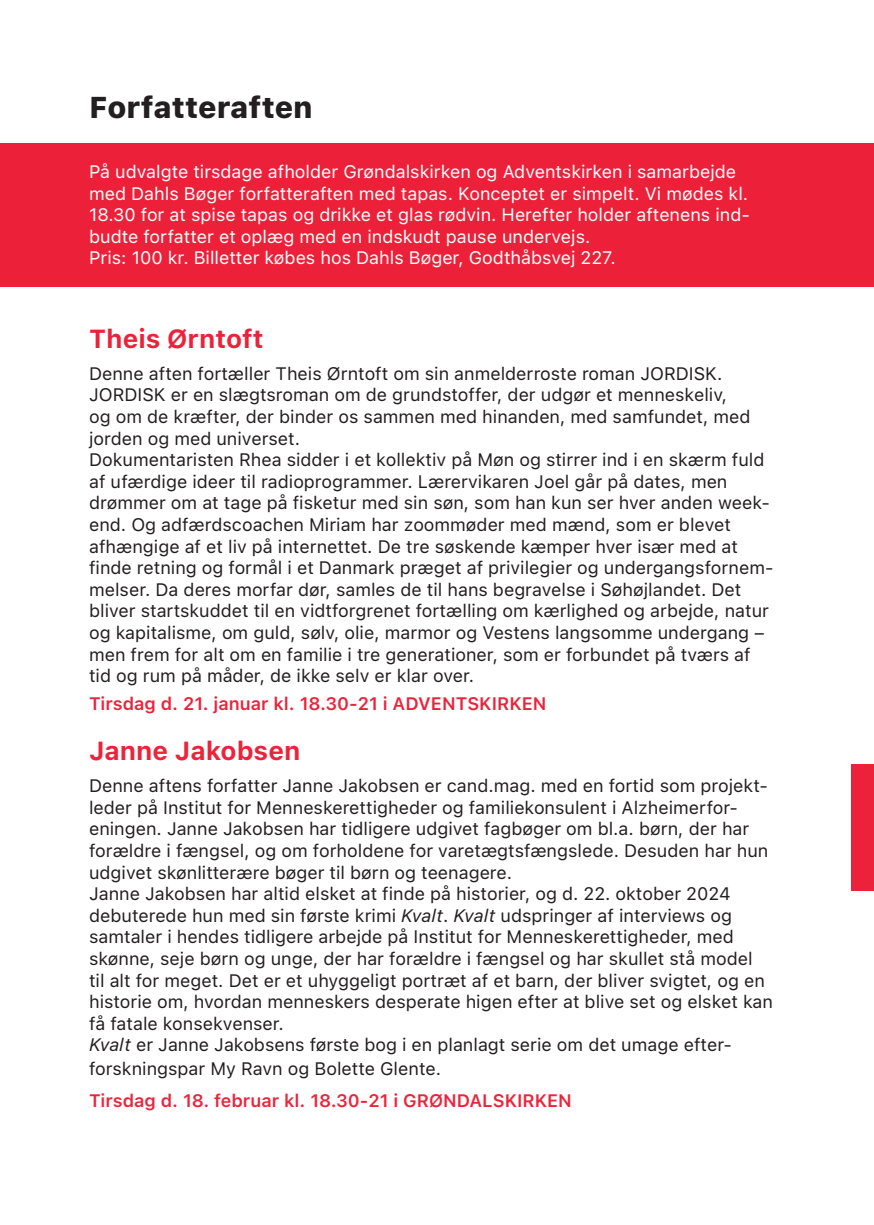
<style>
.page{position:relative;width:874px;height:1225px;background:#fff}
.page>*{position:absolute;margin:0;border:0;box-sizing:border-box;transform-origin:0 0}
.t1{font:800 30px "SF Pro Text";color:#231f20}
.t2{font:700 26px "SF Pro Text";color:#ec243b}
.t3{font:700 26px "SF Pro Text";color:#ec223a}
.t4{font:18px/21.6px "SF Pro Text";color:#231f20}
.t5{font:18px/21.6px "SF Pro Text";color:#fff}
.t6{font:600 18px "SF Pro Text";color:#ec243b}
.t7{font:600 18px "SF Pro Text";color:#ec223a}
.s1{font-style:italic}
</style>
<div class="page">
<div style="left:0;top:143px;width:873px;height:143px;background:#ec2139"></div>
<div style="left:850px;top:764px;width:23px;height:126px;background:#ec223a"></div>
<h1 class="t1" style="left:89px;top:90px;width:225px">Forfatteraften</h1>
<p class="t5" style="left:89px;top:161px;width:662px">På udvalgte tirsdage afholder Grøndalskirken og Adventskirken i samarbejde med Dahls Bøger forfatteraften med tapas. Konceptet er simpelt. Vi mødes kl.<br>18.30 for at spise tapas og drikke et glas rødvin. Herefter holder aftenens ind&shy;budte forfatter et oplæg med en indskudt pause undervejs.<br>Pris: 100 kr. Billetter købes hos Dahls Bøger, Godthåbsvej 227.</p>
<h2 class="t3" style="left:89px;top:323px;width:176px">Theis Ørntoft</h2>
<p class="t4" style="left:89px;top:363px;width:685px">Denne aften fortæller Theis Ørntoft om sin anmelderroste roman JORDISK.<br>JORDISK er en slægtsroman om de grundstoffer, der udgør et menneskeliv,<br>og om de kræfter, der binder os sammen med hinanden, med samfundet, med jorden og med universet.<br>Dokumentaristen Rhea sidder i et kollektiv på Møn og stirrer ind i en skærm fuld af ufærdige ideer til radioprogrammer. Lærervikaren Joel går på dates, men drømmer om at tage på fisketur med sin søn, som han kun ser hver anden week&shy;end. Og adfærdscoachen Miriam har zoommøder med mænd, som er blevet afhængige af et liv på internettet. De tre søskende kæmper hver især med at finde retning og formål i et Danmark præget af privilegier og undergangsfornem&shy;melser. Da deres morfar dør, samles de til hans begravelse i Søhøjlandet. Det bliver startskuddet til en vidtforgrenet fortælling om kærlighed og arbejde, natur og kapitalisme, om guld, sølv, olie, marmor og Vestens langsomme undergang – men frem for alt om en familie i tre generationer, som er forbundet på tværs af tid og rum på måder, de ikke selv er klar over.</p>
<p class="t7" style="left:89px;top:693px;width:458px">Tirsdag d. 21. januar kl. 18.30-21 i ADVENTSKIRKEN</p>
<h2 class="t2" style="left:89px;top:736px;width:213px">Janne Jakobsen</h2>
<p class="t4" style="left:89px;top:775px;width:685px">Denne aftens forfatter Janne Jakobsen er cand.mag. med en fortid som projekt&shy;leder på Institut for Menneskerettigheder og familiekonsulent i Alzheimerfor&shy;eningen. Janne Jakobsen har tidligere udgivet fagbøger om bl.a. børn, der har forældre i fængsel, og om forholdene for varetægtsfængslede. Desuden har hun udgivet skønlitterære bøger til børn og teenagere.<br>Janne Jakobsen har altid elsket at finde på historier, og d. 22. oktober 2024 debuterede hun med sin første krimi <span class="s1">Kvalt</span>. <span class="s1">Kvalt</span> udspringer af interviews og samtaler i hendes tidligere arbejde på Institut for Menneskerettigheder, med skønne, seje børn og unge, der har forældre i fængsel og har skullet stå model<br>til alt for meget. Det er et uhyggeligt portræt af et barn, der bliver svigtet, og en historie om, hvordan menneskers desperate higen efter at blive set og elsket kan få fatale konsekvenser.<br><span class="s1">Kvalt</span> er Janne Jakobsens første bog i en planlagt serie om det umage efter-</p>
<p class="t4" style="left:89px;top:1058px;width:353px">forskningspar My Ravn og Bolette Glente.</p>
<p class="t6" style="left:89px;top:1090px;width:484px">Tirsdag d. 18. februar kl. 18.30-21 i GRØNDALSKIRKEN</p>
</div>
